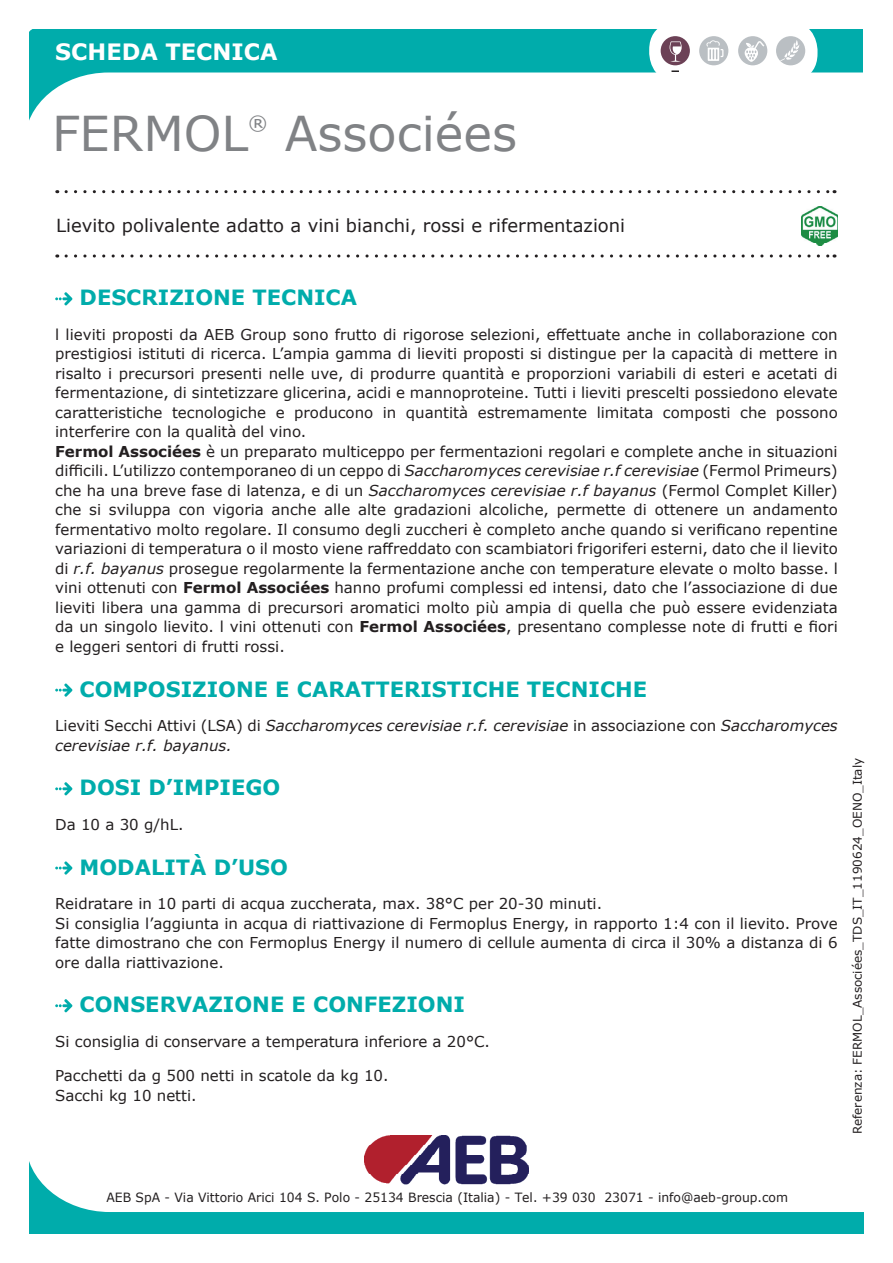
<style>
.page{position:relative;width:893px;height:1263px;background:#fff}
.page>*{position:absolute;margin:0;border:0;box-sizing:border-box;transform-origin:0 0}
.t1{font:48px "Verdana";color:#808285}
.t2{font:700 22.5px "Verdana";color:#fff}
.t3{font:700 21px "Verdana";color:#00acab}
.t4{font:19.5px "Verdana";color:#808285}
.t5{font:18px "Verdana";color:#231f20}
.t6{font:15px/19.5px "Verdana";color:#231f20}
.t7{font:italic 15px/19.5px "Verdana";color:#231f20}
.t8{font:12.75px "Verdana";color:#231f20}
.t9{font:12px "Verdana";color:#231f20}
.s1{font-weight:700}
.s2{font-style:italic}
.s3{font-style:normal}
</style>
<div class="page">
<svg style="left:30px;top:1164px;width:834px;height:69px"></svg>
<svg style="left:66px;top:190px;width:769px;height:3px"></svg>
<svg style="left:66px;top:254px;width:769px;height:4px"></svg>
<svg style="left:29px;top:30px;width:834px;height:91px"></svg>
<svg style="left:649px;top:21px;width:167px;height:61px"></svg>
<div style="left:650px;top:22px;width:167px;height:60px;background:#fff;border-radius:28px"></div>
<svg style="left:671px;top:70px;width:8px;height:2px"></svg>
<div style="left:776px;top:36px;width:29px;height:29px;background:#babfc3;border-radius:50%"></div>
<svg style="left:780px;top:40px;width:20px;height:21px"></svg>
<div style="left:738px;top:36px;width:29px;height:29px;background:#babfc3;border-radius:50%"></div>
<div style="left:661px;top:36px;width:29px;height:29px;background:#6c4156;border-radius:50%"></div>
<div style="left:699px;top:36px;width:29px;height:29px;background:#babfc3;border-radius:50%"></div>
<svg style="left:706px;top:40px;width:17px;height:21px"></svg>
<svg style="left:670px;top:41px;width:12px;height:21px"></svg>
<svg style="left:745px;top:41px;width:19px;height:21px"></svg>
<img style="left:364px;top:1135px;width:165px;height:49px">
<svg style="left:55px;top:292px;width:17px;height:13px"></svg>
<svg style="left:55px;top:683px;width:17px;height:14px"></svg>
<svg style="left:55px;top:782px;width:17px;height:13px"></svg>
<svg style="left:55px;top:861px;width:17px;height:13px"></svg>
<svg style="left:55px;top:999px;width:17px;height:13px"></svg>
<img style="left:802px;top:206px;width:36px;height:39px">
<h2 class="t2" style="left:55px;top:36px;width:224px">SCHEDA TECNICA</h2>
<h1 class="t1" style="left:52px;top:101px;width:198px">FERMOL</h1>
<h3 class="t4" style="left:248px;top:110px;width:21px">®</h3>
<h1 class="t1" style="left:285px;top:101px;width:234px">Associées</h1>
<p class="t5" style="left:56px;top:213px;width:570px">Lievito polivalente adatto a vini bianchi, rossi e rifermentazioni</p>
<h3 class="t3" style="left:80px;top:283px;width:279px">DESCRIZIONE TECNICA</h3>
<p class="t6" style="left:55px;top:325px;width:784px">l lieviti proposti da AEB Group sono frutto di rigorose selezioni, effettuate anche in collaborazione con prestigiosi istituti di ricerca. L’ampia gamma di lieviti proposti si distingue per la capacità di mettere in risalto i precursori presenti nelle uve, di produrre quantità e proporzioni variabili di esteri e acetati di fermentazione, di sintetizzare glicerina, acidi e mannoproteine. Tutti i lieviti prescelti possiedono elevate caratteristiche tecnologiche e producono in quantità estremamente limitata composti che possono interferire con la qualità del vino.<br><span class="s1">Fermol Associées</span> è un preparato multiceppo per fermentazioni regolari e complete anche in situazioni difficili. L’utilizzo contemporaneo di un ceppo di <span class="s2">Saccharomyces cerevisiae r.f cerevisiae</span> (Fermol Primeurs) che ha una breve fase di latenza, e di un <span class="s2">Saccharomyces cerevisiae r.f bayanus</span> (Fermol Complet Killer) che si sviluppa con vigoria anche alle alte gradazioni alcoliche, permette di ottenere un andamento fermentativo molto regolare. Il consumo degli zuccheri è completo anche quando si verificano repentine variazioni di temperatura o il mosto viene raffreddato con scambiatori frigoriferi esterni, dato che il lievito di <span class="s2">r.f. bayanus</span> prosegue regolarmente la fermentazione anche con temperature elevate o molto basse. l vini ottenuti con <span class="s1">Fermol Associées</span> hanno profumi complessi ed intensi, dato che l’associazione di due lieviti libera una gamma di precursori aromatici molto più ampia di quella che può essere evidenziata da un singolo lievito. l vini ottenuti con <span class="s1">Fermol Associées</span>, presentano complesse note di frutti e fiori e leggeri sentori di frutti rossi.</p>
<h3 class="t3" style="left:80px;top:674px;width:569px">COMPOSIZIONE E CARATTERISTICHE TECNICHE</h3>
<p class="t7" style="left:55px;top:716px;width:784px"><span class="s3">Lieviti Secchi Attivi (LSA) di</span> Saccharomyces cerevisiae r.f. cerevisiae <span class="s3">in associazione con</span> Saccharomyces cerevisiae r.f. bayanus.</p>
<h3 class="t3" style="left:80px;top:773px;width:202px">DOSI D’IMPIEGO</h3>
<p class="t6" style="left:55px;top:814px;width:130px">Da 10 a 30 g/hL.</p>
<h3 class="t3" style="left:80px;top:852px;width:210px">MODALITÀ D’USO</h3>
<p class="t6" style="left:55px;top:894px;width:784px">Reidratare in 10 parti di acqua zuccherata, max. 38°C per 20-30 minuti.<br>Si consiglia l’aggiunta in acqua di riattivazione di Fermoplus Energy, in rapporto 1:4 con il lievito. Prove fatte dimostrano che con Fermoplus Energy il numero di cellule aumenta di circa il 30% a distanza di 6 ore dalla riattivazione.</p>
<h3 class="t3" style="left:80px;top:990px;width:387px">CONSERVAZIONE E CONFEZIONI</h3>
<p class="t6" style="left:55px;top:1031px;width:436px">Si consiglia di conservare a temperatura inferiore a 20°C.</p>
<p class="t6" style="left:55px;top:1066px;width:335px">Pacchetti da g 500 netti in scatole da kg 10.<br>Sacchi kg 10 netti.</p>
<p class="t9" style="left:849px;top:1134px;width:378px;rotate:-90deg">Referenza: FERMOL_Associées_TDS_IT_1190624_OENO_Italy</p>
<p class="t8" style="left:106px;top:1189px;width:683px">AEB SpA - Via Vittorio Arici 104 S. Polo - 25134 Brescia (Italia) - Tel. +39 030 23071 - info@aeb-group.com</p>
</div>
